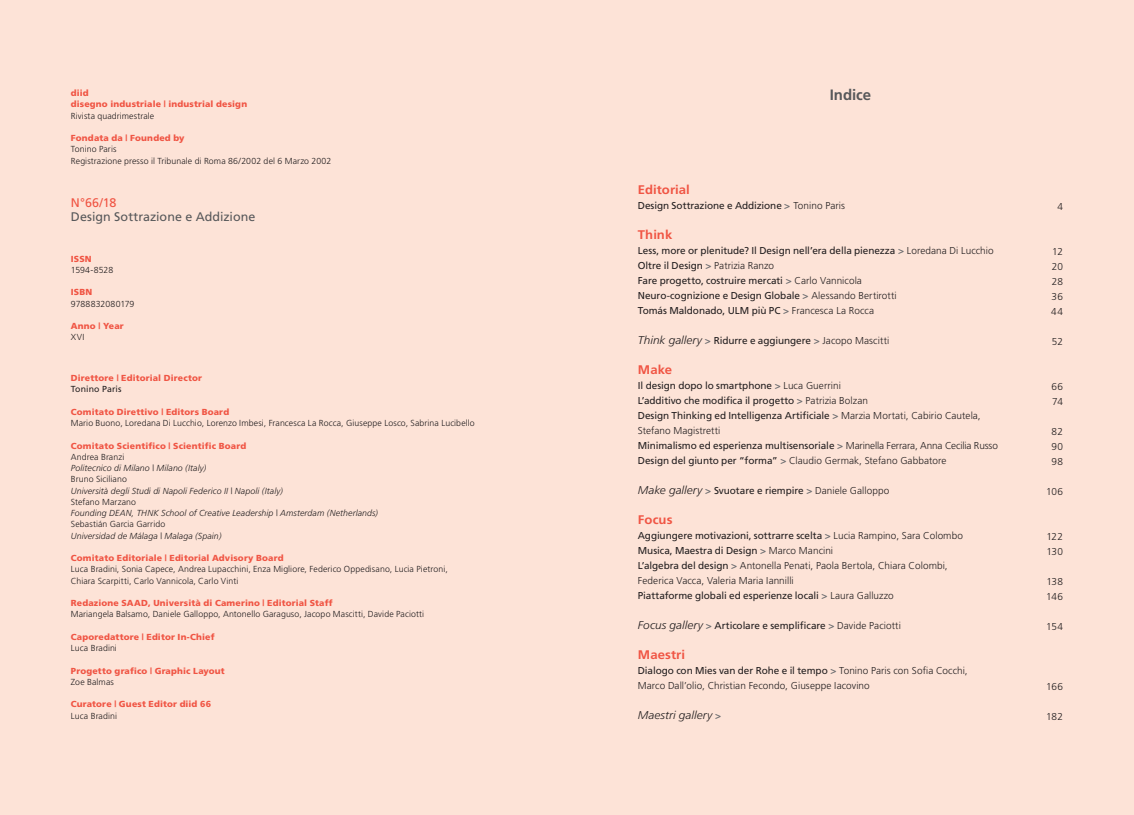
<style>
.page{position:relative;width:1134px;height:815px;background:#fde3d7}
.page>*{position:absolute;margin:0;border:0;box-sizing:border-box;transform-origin:0 0}
.t1{font:700 15px "Frutiger";color:#57585a}
.t2{font:700 12.5px "Frutiger";letter-spacing:.005em;color:#f05544;scale:1.05 1}
.t3{font:12.5px "Frutiger";color:#57585a}
.t4{font:12.5px "Frutiger";color:#f05544}
.t5{font:italic 300 11.25px "Frutiger";letter-spacing:.005em;color:#231f20;scale:1.05 1}
.t6{font:10px "Frutiger";letter-spacing:-.01em;color:#231f20}
.t7{font:300 10px "Frutiger";letter-spacing:.005em;color:#231f20}
.t8{font:300 8.75px "Frutiger";letter-spacing:.01em;color:#231f20}
.t9{font:900 8.75px "Frutiger";letter-spacing:.015em;color:#f05544}
.t10{font:italic 300 8.75px "Frutiger";letter-spacing:.01em;color:#231f20}
.t11{font:8.75px "Frutiger";letter-spacing:.01em;color:#231f20}
.s1{font-weight:700;color:#6c6d70}
.s2{font-weight:300}
.s3{font-weight:300;font-style:italic;font-size:11.25px}
.s4{font-weight:400}
.s5{font-weight:700;font-style:normal;font-size:10px;color:#6c6d70}
</style>
<div class="page">
<p class="t9" style="left:71px;top:88px;width:19px">diid</p>
<p class="t9" style="left:71px;top:99px;width:178px">disegno industriale | industrial design</p>
<p class="t9" style="left:71px;top:133px;width:115px">Fondata da | Founded by</p>
<p class="t8" style="left:71px;top:111px;width:85px">Rivista quadrimestrale</p>
<p class="t8" style="left:71px;top:144px;width:47px">Tonino Paris</p>
<p class="t8" style="left:71px;top:156px;width:262px">Registrazione presso il Tribunale di Roma 86/2002 del 6 Marzo 2002</p>
<p class="t4" style="left:71px;top:195px;width:47px">N°66/18</p>
<p class="t3" style="left:71px;top:210px;width:186px">Design Sottrazione e Addizione</p>
<p class="t9" style="left:71px;top:253px;width:22px">ISSN</p>
<p class="t9" style="left:71px;top:287px;width:23px">ISBN</p>
<p class="t9" style="left:71px;top:321px;width:54px">Anno | Year</p>
<p class="t8" style="left:71px;top:265px;width:44px">1594-8528</p>
<p class="t8" style="left:71px;top:299px;width:65px">9788832080179</p>
<p class="t8" style="left:71px;top:332px;width:15px">XVI</p>
<p class="t9" style="left:71px;top:373px;width:133px">Direttore | Editorial Director</p>
<p class="t9" style="left:71px;top:406px;width:160px">Comitato Direttivo | Editors Board</p>
<p class="t9" style="left:71px;top:440px;width:177px">Comitato Scientifico | Scientific Board</p>
<p class="t11" style="left:71px;top:384px;width:52px">Tonino Paris</p>
<p class="t8" style="left:71px;top:418px;width:405px">Mario Buono, Loredana Di Lucchio, Lorenzo Imbesi, Francesca La Rocca, Giuseppe Losco, Sabrina Lucibello</p>
<p class="t8" style="left:71px;top:452px;width:55px">Andrea Branzi</p>
<p class="t10" style="left:71px;top:463px;width:137px">Politecnico di Milano | Milano (Italy)</p>
<p class="t8" style="left:71px;top:474px;width:58px">Bruno Siciliano</p>
<p class="t10" style="left:71px;top:486px;width:214px">Università degli Studi di Napoli Federico II | Napoli (Italy)</p>
<p class="t8" style="left:71px;top:497px;width:67px">Stefano Marzano</p>
<p class="t10" style="left:71px;top:508px;width:309px">Founding DEAN, THNK School of Creative Leadership | Amsterdam (Netherlands)</p>
<p class="t8" style="left:71px;top:519px;width:96px">Sebastián Garcia Garrido</p>
<p class="t10" style="left:71px;top:531px;width:152px">Universidad de Málaga | Malaga (Spain)</p>
<p class="t8" style="left:71px;top:564px;width:378px">Luca Bradini, Sonia Capece, Andrea Lupacchini, Enza Migliore, Federico Oppedisano, Lucia Pietroni,</p>
<p class="t8" style="left:71px;top:576px;width:169px">Chiara Scarpitti, Carlo Vannicola, Carlo Vinti</p>
<p class="t8" style="left:71px;top:609px;width:355px">Mariangela Balsamo, Daniele Galloppo, Antonello Garaguso, Jacopo Mascitti, Davide Paciotti</p>
<p class="t8" style="left:71px;top:643px;width:48px">Luca Bradini</p>
<p class="t8" style="left:71px;top:677px;width:45px">Zoe Balmas</p>
<p class="t8" style="left:71px;top:711px;width:48px">Luca Bradini</p>
<p class="t9" style="left:71px;top:553px;width:214px">Comitato Editoriale | Editorial Advisory Board</p>
<p class="t9" style="left:71px;top:598px;width:263px">Redazione SAAD, Università di Camerino | Editorial Staff</p>
<p class="t9" style="left:71px;top:631px;width:145px">Caporedattore | Editor In-Chief</p>
<p class="t9" style="left:71px;top:665px;width:155px">Progetto grafico | Graphic Layout</p>
<p class="t9" style="left:71px;top:699px;width:142px">Curatore | Guest Editor diid 66</p>
<p class="t1" style="left:830px;top:86px;width:43px">Indice</p>
<p class="t2" style="left:638px;top:182px;width:51px">Editorial</p>
<p class="t2" style="left:638px;top:227px;width:34px">Think</p>
<p class="t6" style="left:638px;top:199px;width:209px">Design Sottrazione e Addizione <span class="s1">&gt;</span> <span class="s2">Tonino Paris</span></p>
<p class="t6" style="left:638px;top:244px;width:357px">Less, more or plenitude? Il Design nell’era della pienezza <span class="s1">&gt;</span> <span class="s2">Loredana Di Lucchio</span></p>
<p class="t6" style="left:638px;top:259px;width:138px">Oltre il Design <span class="s1">&gt;</span> <span class="s2">Patrizia Ranzo</span></p>
<p class="t6" style="left:638px;top:274px;width:226px">Fare progetto, costruire mercati <span class="s1">&gt;</span> <span class="s2">Carlo Vannicola</span></p>
<p class="t6" style="left:638px;top:289px;width:260px">Neuro-cognizione e Design Globale <span class="s1">&gt;</span> <span class="s2">Alessando Bertirotti</span></p>
<p class="t6" style="left:638px;top:304px;width:238px">Tomás Maldonado, ULM più PC <span class="s1">&gt;</span> <span class="s2">Francesca La Rocca</span></p>
<p class="t6" style="left:638px;top:334px;width:253px"><span class="s3">Think gallery</span> <span class="s1">&gt;</span> Ridurre e aggiungere <span class="s1">&gt;</span> <span class="s2">Jacopo Mascitti</span></p>
<p class="t6" style="left:638px;top:379px;width:205px">Il design dopo lo smartphone <span class="s1">&gt;</span> <span class="s2">Luca Guerrini</span></p>
<p class="t6" style="left:638px;top:394px;width:232px">L’additivo che modifica il progetto <span class="s1">&gt;</span> <span class="s2">Patrizia Bolzan</span></p>
<p class="t6" style="left:638px;top:409px;width:344px">Design Thinking ed Intelligenza Artificiale <span class="s1">&gt;</span> <span class="s2">Marzia Mortati, Cabirio Cautela,</span></p>
<p class="t7" style="left:638px;top:424px;width:84px">Stefano Magistretti</p>
<p class="t6" style="left:638px;top:439px;width:362px">Minimalismo ed esperienza multisensoriale <span class="s1">&gt;</span> <span class="s2">Marinella Ferrara, Anna Cecilia Russo</span></p>
<p class="t7" style="left:638px;top:454px;width:310px"><span class="s4">Design del giunto per “forma”</span> <span class="s1">&gt;</span> Claudio Germak, Stefano Gabbatore</p>
<p class="t6" style="left:638px;top:484px;width:253px"><span class="s3">Make gallery</span> <span class="s1">&gt;</span> Svuotare e riempire <span class="s1">&gt;</span> <span class="s2">Daniele Galloppo</span></p>
<p class="t6" style="left:638px;top:529px;width:327px">Aggiungere motivazioni, sottrarre scelta <span class="s1">&gt;</span> <span class="s2">Lucia Rampino, Sara Colombo</span></p>
<p class="t6" style="left:638px;top:544px;width:197px">Musica, Maestra di Design <span class="s1">&gt;</span> <span class="s2">Marco Mancini</span></p>
<p class="t7" style="left:638px;top:559px;width:311px"><span class="s4">L’algebra del design</span> <span class="s1">&gt;</span> Antonella Penati, Paola Bertola, Chiara Colombi,</p>
<p class="t7" style="left:638px;top:574px;width:157px">Federica Vacca, Valeria Maria Iannilli</p>
<p class="t6" style="left:638px;top:589px;width:257px">Piattaforme globali ed esperienze locali <span class="s1">&gt;</span> <span class="s2">Laura Galluzzo</span></p>
<p class="t6" style="left:638px;top:619px;width:265px"><span class="s3">Focus gallery</span> <span class="s1">&gt;</span> Articolare e semplificare <span class="s1">&gt;</span> <span class="s2">Davide Paciotti</span></p>
<p class="t6" style="left:638px;top:664px;width:331px">Dialogo con Mies van der Rohe e il tempo <span class="s1">&gt;</span> <span class="s2">Tonino Paris con Sofia Cocchi,</span></p>
<p class="t7" style="left:638px;top:679px;width:233px">Marco Dall’olio, Christian Fecondo, Giuseppe Iacovino</p>
<p class="t5" style="left:638px;top:708px;width:81px">Maestri gallery <span class="s5">&gt;</span></p>
<p class="t2" style="left:638px;top:362px;width:34px">Make</p>
<p class="t2" style="left:638px;top:512px;width:35px">Focus</p>
<p class="t2" style="left:638px;top:647px;width:46px">Maestri</p>
<p class="t7" style="left:1057px;top:201px;width:7px">4</p>
<p class="t7" style="left:1052px;top:246px;width:12px">12</p>
<p class="t7" style="left:1052px;top:261px;width:13px">20</p>
<p class="t7" style="left:1052px;top:276px;width:13px">28</p>
<p class="t7" style="left:1051px;top:291px;width:13px">36</p>
<p class="t7" style="left:1051px;top:306px;width:13px">44</p>
<p class="t7" style="left:1052px;top:336px;width:13px">52</p>
<p class="t7" style="left:1051px;top:381px;width:13px">66</p>
<p class="t7" style="left:1052px;top:396px;width:12px">74</p>
<p class="t7" style="left:1051px;top:426px;width:13px">82</p>
<p class="t7" style="left:1051px;top:441px;width:13px">90</p>
<p class="t7" style="left:1051px;top:456px;width:13px">98</p>
<p class="t7" style="left:1046px;top:486px;width:18px">106</p>
<p class="t7" style="left:1046px;top:531px;width:18px">122</p>
<p class="t7" style="left:1046px;top:546px;width:18px">130</p>
<p class="t7" style="left:1046px;top:576px;width:18px">138</p>
<p class="t7" style="left:1046px;top:591px;width:18px">146</p>
<p class="t7" style="left:1046px;top:621px;width:18px">154</p>
<p class="t7" style="left:1046px;top:681px;width:18px">166</p>
<p class="t7" style="left:1046px;top:710px;width:18px">182</p>
</div>
